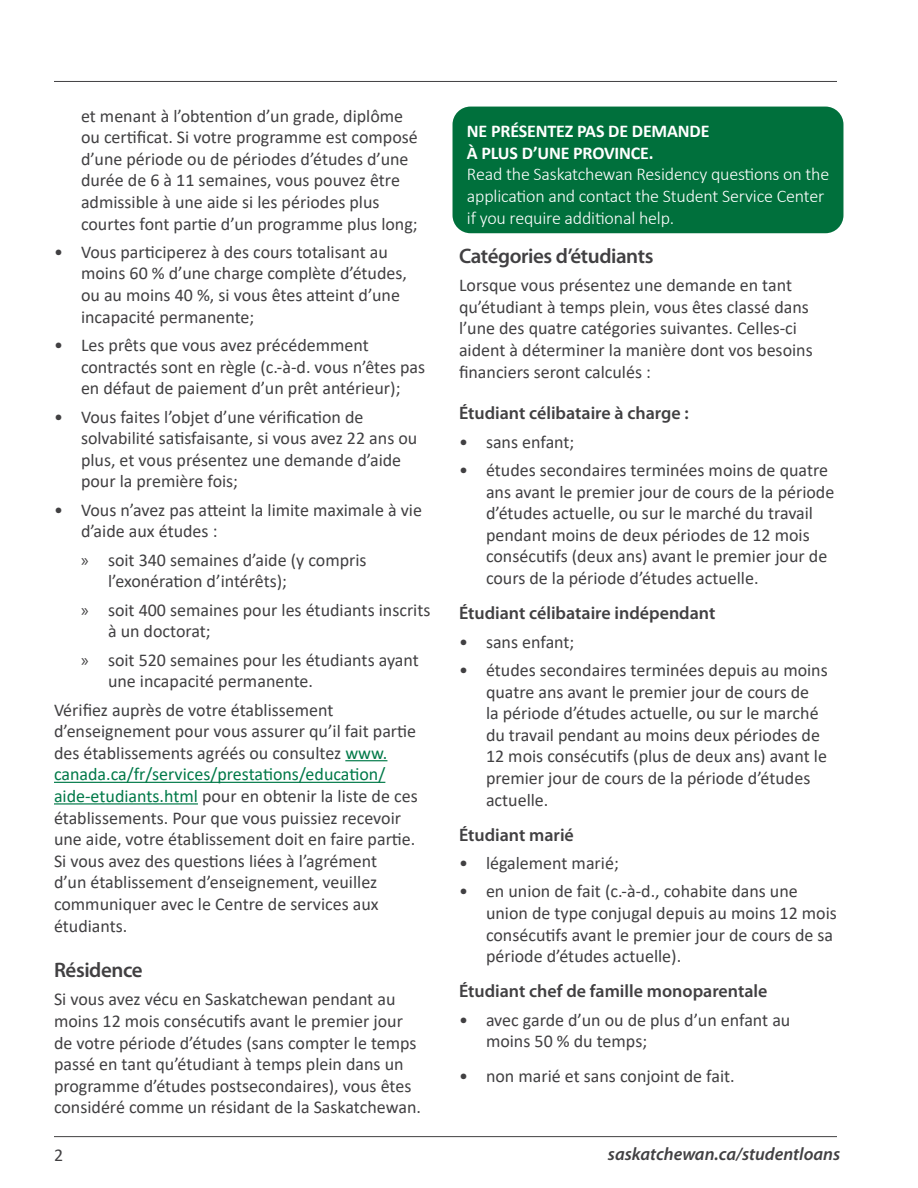
<style>
.page{position:relative;width:918px;height:1188px;background:#fff}
.page>*{position:absolute;margin:0;border:0;box-sizing:border-box;transform-origin:0 0}
.t1{font:600 21px "Myriad Pro";letter-spacing:-.02em;color:#414042}
.t2{font:18px/21.6px "Calibri";color:#414042}
.t3{font:300 18px/21.6px "Calibri";letter-spacing:-.01em;color:#fff}
.t4{font:600 18px "Myriad Pro";color:#414042}
.t5{font:700 18px/21.6px "Calibri";letter-spacing:-.01em;color:#fff}
.t6{font:italic 600 18px "Myriad Pro";color:#414042}
.s1{font-family:"Myriad Pro"}
.s2{color:#007948}
</style>
<div class="page">
<hr style="left:54px;top:81px;width:783px;height:1px;background:#414042">
<hr style="left:54px;top:1136px;width:783px;height:1px;background:#414042">
<hr style="left:345px;top:760px;width:42px;height:1px;background:#007948">
<hr style="left:54px;top:782px;width:331px;height:1px;background:#007948">
<hr style="left:54px;top:803px;width:144px;height:2px;background:#007948">
<div style="left:453px;top:107px;width:390px;height:126px;background:#00703c;border-radius:18px"></div>
<p class="t2" style="left:81px;top:104px;width:338px">et menant à l’obtention d’un grade, diplôme ou certificat. Si votre programme est composé d’une période ou de périodes d’études d’une durée de 6 à 11 semaines, vous pouvez être admissible à une aide si les périodes plus courtes font partie d’un programme plus long;</p>
<p class="t2" style="left:81px;top:241px;width:327px;text-indent:-27px">• Vous participerez à des cours totalisant au moins 60 % d’une charge complète d’études, ou au moins 40 %, si vous êtes atteint d’une incapacité permanente;</p>
<p class="t2" style="left:81px;top:334px;width:346px;text-indent:-27px">• Les prêts que vous avez précédemment contractés sont en règle (c.-à-d. vous n’êtes pas en défaut de paiement d’un prêt antérieur);</p>
<p class="t2" style="left:81px;top:405px;width:338px;text-indent:-27px">• Vous faites l’objet d’une vérification de solvabilité satisfaisante, si vous avez 22 ans ou plus, et vous présentez une demande d’aide pour la première fois;</p>
<p class="t2" style="left:81px;top:498px;width:343px;text-indent:-27px">• Vous n’avez pas atteint la limite maximale à vie d’aide aux études :</p>
<p class="t2" style="left:108px;top:548px;width:260px;text-indent:-27px"><span class="s1">»</span> soit 340 semaines d’aide (y compris l’exonération d’intérêts);</p>
<p class="t2" style="left:108px;top:598px;width:324px;text-indent:-27px"><span class="s1">»</span> soit 400 semaines pour les étudiants inscrits à un doctorat;</p>
<p class="t2" style="left:108px;top:648px;width:312px;text-indent:-27px"><span class="s1">»</span> soit 520 semaines pour les étudiants ayant une incapacité permanente.</p>
<p class="t2" style="left:54px;top:698px;width:365px">Vérifiez auprès de votre établissement d’enseignement pour vous assurer qu’il fait partie des établissements agréés ou consultez <span class="s2">www. canada.ca/fr/services/prestations/education/ aide-etudiants.html</span> pour en obtenir la liste de ces établissements. Pour que vous puissiez recevoir une aide, votre établissement doit en faire partie.<br>Si vous avez des questions liées à l’agrément<br>d’un établissement d’enseignement, veuillez communiquer avec le Centre de services aux étudiants.</p>
<p class="t1" style="left:54px;top:957px;width:90px">Résidence</p>
<p class="t2" style="left:54px;top:988px;width:368px">Si vous avez vécu en Saskatchewan pendant au moins 12 mois consécutifs avant le premier jour de votre période d’études (sans compter le temps passé en tant qu’étudiant à temps plein dans un programme d’études postsecondaires), vous êtes considéré comme un résidant de la Saskatchewan.</p>
<p class="t5" style="left:467px;top:120px;width:244px">NE PRÉSENTEZ PAS DE DEMANDE<br>À PLUS D’UNE PROVINCE.</p>
<p class="t3" style="left:467px;top:164px;width:364px">Read the Saskatchewan Residency questions on the application and contact the Student Service Center if you require additional help.</p>
<p class="t1" style="left:459px;top:242px;width:196px">Catégories d’étudiants</p>
<p class="t2" style="left:459px;top:274px;width:355px">Lorsque vous présentez une demande en tant qu’étudiant à temps plein, vous êtes classé dans l’une des quatre catégories suivantes. Celles-ci aident à déterminer la manière dont vos besoins financiers seront calculés :</p>
<p class="t4" style="left:459px;top:402px;width:231px">Étudiant célibataire à charge :</p>
<p class="t2" style="left:459px;top:431px;width:117px">• sans enfant;</p>
<p class="t2" style="left:486px;top:459px;width:350px;text-indent:-27px">• études secondaires terminées moins de quatre ans avant le premier jour de cours de la période d’études actuelle, ou sur le marché du travail pendant moins de deux périodes de 12 mois consécutifs (deux ans) avant le premier jour de cours de la période d’études actuelle.</p>
<p class="t4" style="left:459px;top:602px;width:258px">Étudiant célibataire indépendant</p>
<p class="t2" style="left:459px;top:630px;width:117px">• sans enfant;</p>
<p class="t2" style="left:486px;top:659px;width:343px;text-indent:-27px">• études secondaires terminées depuis au moins quatre ans avant le premier jour de cours de<br>la période d’études actuelle, ou sur le marché du travail pendant au moins deux périodes de 12 mois consécutifs (plus de deux ans) avant le premier jour de cours de la période d’études actuelle.</p>
<p class="t4" style="left:459px;top:823px;width:116px">Étudiant marié</p>
<p class="t2" style="left:459px;top:852px;width:161px">• légalement marié;</p>
<p class="t2" style="left:486px;top:880px;width:352px;text-indent:-27px">• en union de fait (c.-à-d., cohabite dans une union de type conjugal depuis au moins 12 mois consécutifs avant le premier jour de cours de sa période d’études actuelle).</p>
<p class="t4" style="left:459px;top:980px;width:310px">Étudiant chef de famille monoparentale</p>
<p class="t2" style="left:486px;top:1008px;width:306px;text-indent:-27px">• avec garde d’un ou de plus d’un enfant au moins 50 % du temps;</p>
<p class="t2" style="left:459px;top:1065px;width:277px">• non marié et sans conjoint de fait.</p>
<p class="t2" style="left:54px;top:1143px;width:11px">2</p>
<p class="t6" style="left:608px;top:1142px;width:234px">saskatchewan.ca/studentloans</p>
</div>
